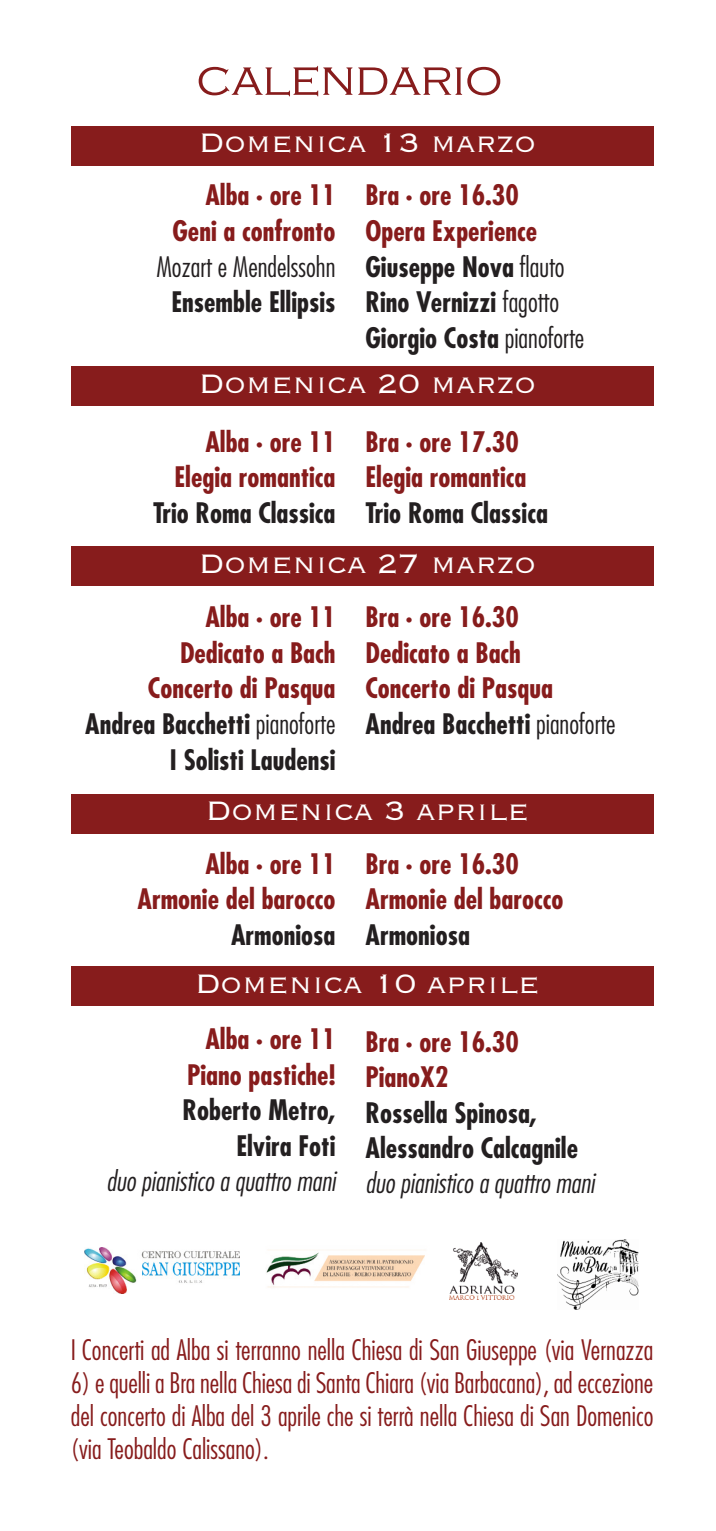
<style>
.page{position:relative;width:716px;height:1531px;background:#fff}
.page>*{position:absolute;margin:0;border:0;box-sizing:border-box;transform-origin:0 0}
.t1{font:300 50px "Copperplate Gothic";color:#871c1c}
.t2{font:300 35px "Copperplate";color:#fff}
.t3{font:700 condensed 27.5px/35.5px "Futura";color:#871c1c;text-align:right}
.t4{font:700 condensed 27.5px/35.5px "Futura";color:#231f20}
.t5{font:300 condensed 27.5px/33px "Futura";color:#871c1c;text-align:justify}
.t6{font:italic 300 condensed 27.5px "Futura";color:#231f20}
.t7{font:300 condensed 27.5px "Futura";color:#231f20}
.s1{color:#871c1c}
.s2{font-weight:300}
.s3{color:#231f20}
.s4{font-weight:300;color:#231f20}
</style>
<div class="page">
<div style="left:71px;top:126px;width:582px;height:39px;background:#871c1c"></div>
<div style="left:71px;top:366px;width:582px;height:40px;background:#871c1c"></div>
<div style="left:71px;top:546px;width:582px;height:40px;background:#871c1c"></div>
<div style="left:71px;top:794px;width:582px;height:39px;background:#871c1c"></div>
<div style="left:71px;top:966px;width:582px;height:40px;background:#871c1c"></div>
<img style="left:557px;top:1240px;width:82px;height:69px">
<img style="left:449px;top:1243px;width:68px;height:56px">
<img style="left:266px;top:1252px;width:159px;height:36px">
<img style="left:84px;top:1248px;width:155px;height:45px">
<h1 class="t1" style="left:196px;top:48px;width:308px">calendario</h1>
<p class="t2" style="left:199px;top:120px;width:338px">Domenica 13 marzo</p>
<p class="t3" style="left:172px;top:180px;width:164px">Alba · ore 11<br>Geni a confronto</p>
<p class="t7" style="left:156px;top:255px;width:180px">Mozart e Mendelssohn</p>
<p class="t4" style="left:171px;top:287px;width:165px">Ensemble Ellipsis</p>
<p class="t4" style="left:365px;top:180px;width:220px"><span class="s1">Bra · ore 16.30<br>Opera Experience<br></span>Giuseppe Nova <span class="s2">flauto<br></span>Rino Vernizzi <span class="s2">fagotto<br></span>Giorgio Costa <span class="s2">pianoforte</span></p>
<p class="t2" style="left:199px;top:360px;width:338px">Domenica 20 marzo</p>
<p class="t3" style="left:174px;top:426px;width:162px">Alba · ore 11<br>Elegia romantica</p>
<p class="t4" style="left:153px;top:498px;width:184px">Trio Roma Classica</p>
<p class="t3" style="left:365px;top:426px;width:162px;text-align:left">Bra · ore 17.30<br>Elegia romantica</p>
<p class="t4" style="left:365px;top:498px;width:184px">Trio Roma Classica</p>
<p class="t2" style="left:199px;top:540px;width:338px">Domenica 27 marzo</p>
<p class="t3" style="left:85px;top:602px;width:252px">Alba · ore 11<br>Dedicato a Bach<br>Concerto di Pasqua<br><span class="s3">Andrea Bacchetti</span> <span class="s4">pianoforte<br></span><span class="s3">I Solisti Laudensi</span></p>
<p class="t3" style="left:365px;top:602px;width:252px;text-align:left">Bra · ore 16.30<br>Dedicato a Bach<br>Concerto di Pasqua<br><span class="s3">Andrea Bacchetti</span> <span class="s4">pianoforte</span></p>
<p class="t2" style="left:206px;top:788px;width:324px">Domenica 3 aprile</p>
<p class="t3" style="left:138px;top:848px;width:199px">Alba · ore 11<br>Armonie del barocco</p>
<p class="t4" style="left:231px;top:919px;width:106px">Armoniosa</p>
<p class="t3" style="left:365px;top:848px;width:199px;text-align:left">Bra · ore 16.30<br>Armonie del barocco</p>
<p class="t4" style="left:365px;top:919px;width:106px">Armoniosa</p>
<p class="t2" style="left:195px;top:961px;width:346px">Domenica 10 aprile</p>
<p class="t3" style="left:187px;top:1023px;width:150px">Alba · ore 11<br>Piano pastiche!</p>
<p class="t4" style="left:183px;top:1095px;width:154px;text-align:right">Roberto Metro,<br>Elvira Foti</p>
<p class="t6" style="left:107px;top:1168px;width:230px">duo pianistico a quattro mani</p>
<p class="t3" style="left:365px;top:1026px;width:155px;text-align:left">Bra · ore 16.30<br>PianoX2</p>
<p class="t4" style="left:365px;top:1097px;width:214px">Rossella Spinosa,<br>Alessandro Calcagnile</p>
<p class="t6" style="left:365px;top:1171px;width:230px">duo pianistico a quattro mani</p>
<p class="t5" style="left:71px;top:1335px;width:584px">I Concerti ad Alba si terranno nella Chiesa di San Giuseppe (via Vernazza</p>
<p class="t5" style="left:71px;top:1368px;width:584px">6) e quelli a Bra nella Chiesa di Santa Chiara (via Barbacana), ad eccezione del concerto di Alba del 3 aprile che si terrà nella Chiesa di San Domenico (via Teobaldo Calissano).</p>
</div>
